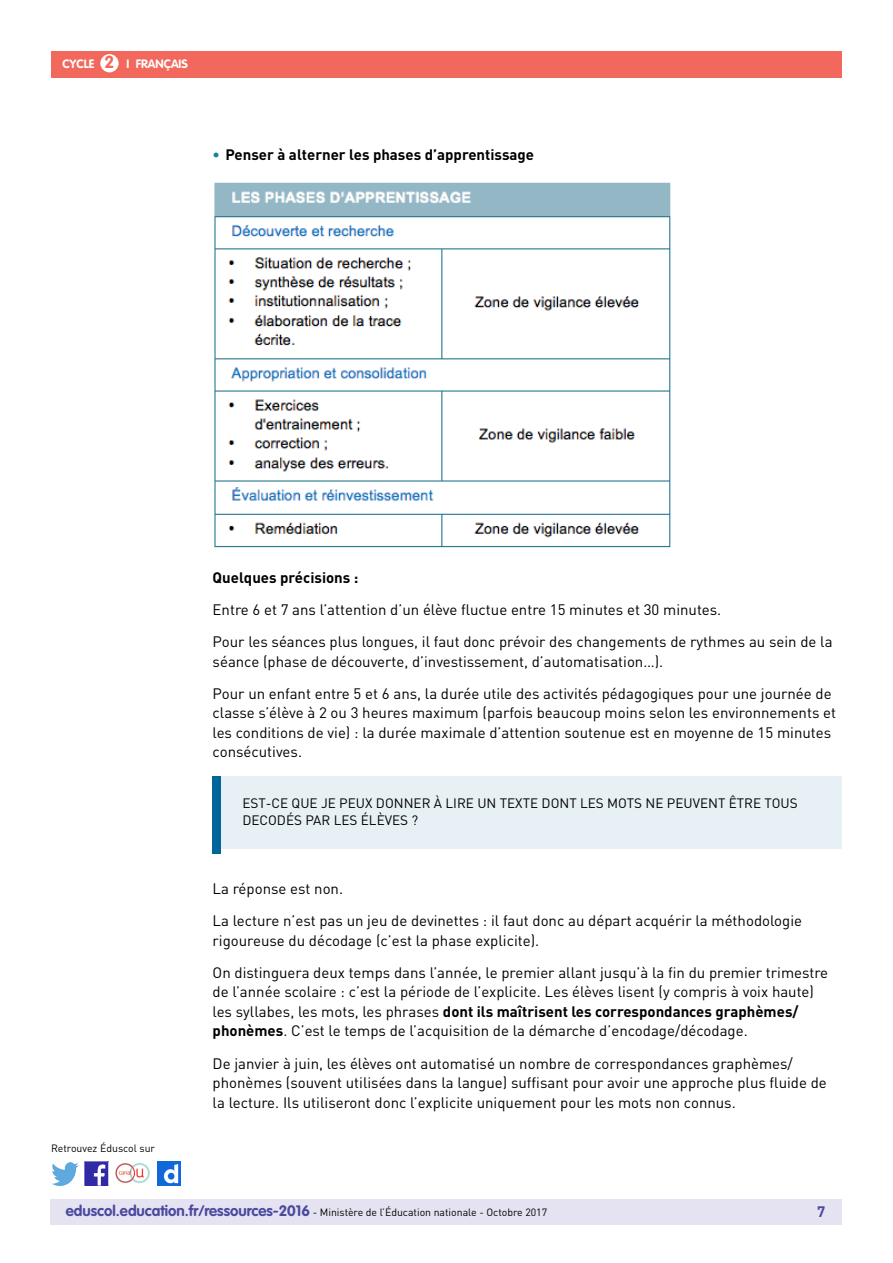
<style>
.page{position:relative;width:893px;height:1263px;background:#fff}
.page>*{position:absolute;margin:0;border:0;box-sizing:border-box;transform-origin:0 0}
.t1{font:700 17.25px "VAG Rounded Std";color:#f2685d}
._06_Texte_courant{font:15px/19.5px "DIN Pro";color:#000}
._06_Texte_courant-2{font:700 15px "DIN Pro";color:#000}
.t2{font:700 15px "DIN Pro";color:#4b499e}
.t3{font:13.5px/16.5px "DIN Pro";color:#000}
.t4{font:700 12px "VAG Rounded Std";color:#fff}
.t5{font:10.5px "DIN Pro";color:#000}
.s1{color:#0e869e}
.s2{font-weight:700}
.s3{font-family:"VAG Rounded Std";font-weight:700;font-size:15px;color:#4b499e}
</style>
<div class="page">
<div style="left:50px;top:1199px;width:791px;height:26px;background:#e5e3f2"></div>
<div style="left:51px;top:51px;width:791px;height:27px;background:#f2685d"></div>
<div style="left:100px;top:54px;width:19px;height:18px;background:#fff;border-radius:50%"></div>
<img style="left:85px;top:1162px;width:23px;height:23px">
<img style="left:51px;top:1163px;width:28px;height:22px">
<img style="left:158px;top:1162px;width:22px;height:23px">
<img style="left:115px;top:1163px;width:35px;height:21px">
<div style="left:213px;top:777px;width:629px;height:72px;background:#e6f0f5"></div>
<div style="left:213px;top:777px;width:8px;height:77px;background:#00669a"></div>
<img style="left:214px;top:182px;width:457px;height:366px">
<p class="t1" style="left:105px;top:52px;width:11px">2</p>
<p class="t4" style="left:63px;top:57px;width:33px">CYCLE</p>
<p class="t4" style="left:127px;top:57px;width:63px">I FRANÇAIS</p>
<p class="_06_Texte_courant-2" style="left:213px;top:145px;width:323px"><span class="s1">•</span> Penser à alterner les phases d’apprentissage</p>
<p class="t5" style="left:51px;top:1141px;width:106px">Retrouvez Éduscol sur</p>
<p class="_06_Texte_courant-2" style="left:213px;top:567px;width:147px">Quelques précisions :</p>
<p class="_06_Texte_courant" style="left:213px;top:599px;width:510px">Entre 6 et 7 ans l’attention d’un élève fluctue entre 15 minutes et 30 minutes.</p>
<p class="_06_Texte_courant" style="left:213px;top:632px;width:621px">Pour les séances plus longues, il faut donc prévoir des changements de rythmes au sein de la séance (phase de découverte, d’investissement, d’automatisation…).</p>
<p class="_06_Texte_courant" style="left:213px;top:683px;width:625px">Pour un enfant entre 5 et 6 ans, la durée utile des activités pédagogiques pour une journée de classe s’élève à 2 ou 3 heures maximum (parfois beaucoup moins selon les environnements et les conditions de vie) : la durée maximale d’attention soutenue est en moyenne de 15 minutes consécutives.</p>
<p class="t3" style="left:242px;top:795px;width:557px">EST-CE QUE JE PEUX DONNER À LIRE UN TEXTE DONT LES MOTS NE PEUVENT ÊTRE TOUS<br>DECODÉS PAR LES ÉLÈVES ?</p>
<p class="_06_Texte_courant" style="left:213px;top:878px;width:132px">La réponse est non.</p>
<p class="_06_Texte_courant" style="left:213px;top:911px;width:591px">La lecture n’est pas un jeu de devinettes : il faut donc au départ acquérir la méthodologie rigoureuse du décodage (c’est la phase explicite).</p>
<p class="_06_Texte_courant" style="left:213px;top:962px;width:617px">On distinguera deux temps dans l’année, le premier allant jusqu’à la fin du premier trimestre de l’année scolaire : c’est la période de l’explicite. Les élèves lisent (y compris à voix haute) les syllabes, les mots, les phrases <span class="s2">dont ils maîtrisent les correspondances graphèmes/ phonèmes</span>. C’est le temps de l’acquisition de la démarche d’encodage/décodage.</p>
<p class="_06_Texte_courant" style="left:213px;top:1053px;width:616px">De janvier à juin, les élèves ont automatisé un nombre de correspondances graphèmes/ phonèmes (souvent utilisées dans la langue) suffisant pour avoir une approche plus fluide de la lecture. Ils utiliseront donc l’explicite uniquement pour les mots non connus.</p>
<p class="t5" style="left:66px;top:1205px;width:483px"><span class="s3">eduscol.education.fr/ressources-2016</span> - Ministère de l’Éducation nationale - Octobre 2017</p>
<p class="t2" style="left:817px;top:1201px;width:10px">7</p>
</div>
